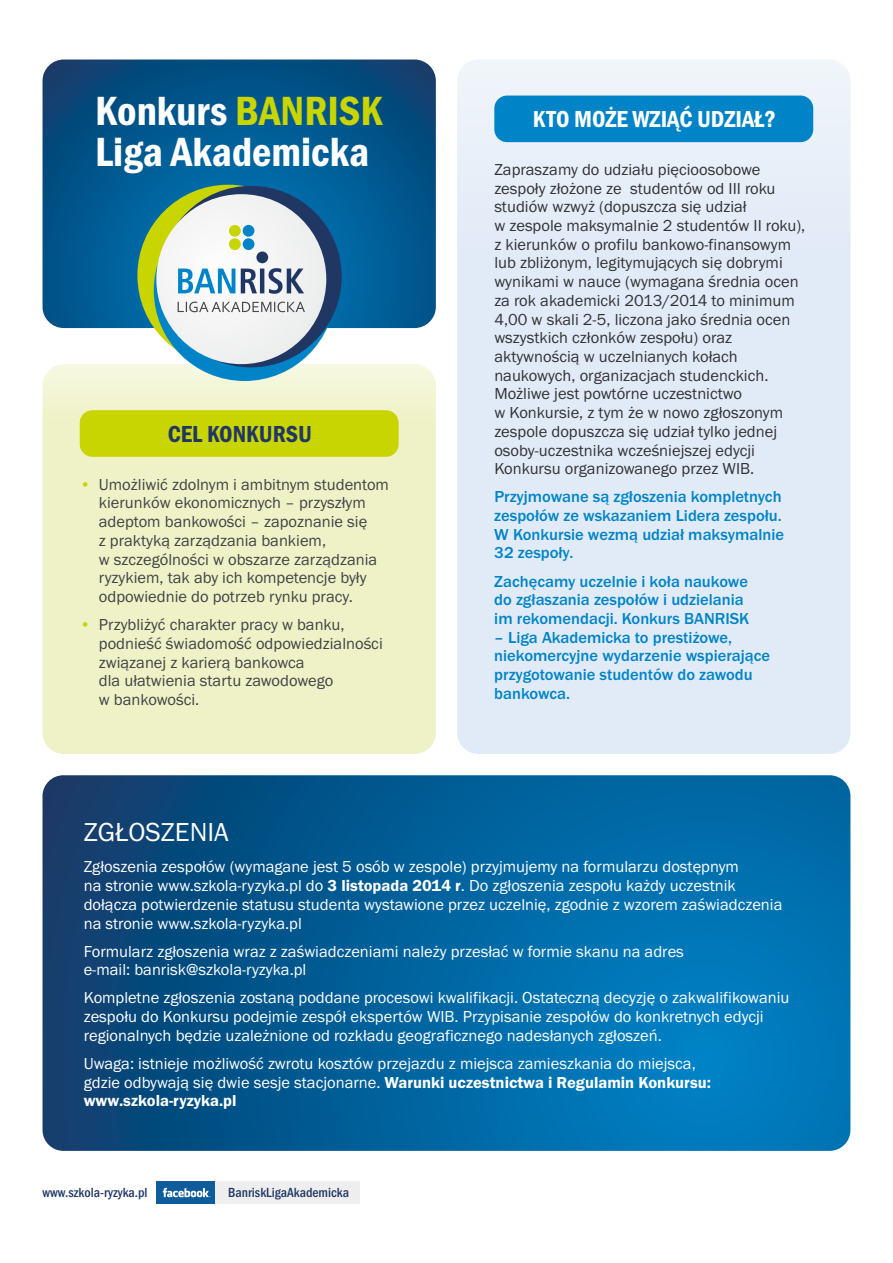
<style>
.page{position:relative;width:893px;height:1263px;background:#fff}
.page>*{position:absolute;margin:0;border:0;box-sizing:border-box;transform-origin:0 0}
.t1{font:600 condensed 42.3px/40.7px "Franklin Gothic";color:#fff}
.t2{font:27px "Franklin Gothic";color:#fff}
.t3{font:600 condensed 24px "Franklin Gothic";color:#fff}
.t4{font:600 condensed 24px "Franklin Gothic";color:#203764}
.t5{font:16.5px/18.8px "Franklin Gothic";color:#fff}
.t6{font:16.5px/18.8px "Franklin Gothic";color:#323235}
.t7{font:16.5px/18.8px "Franklin Gothic";color:#424245}
.t8{font:500 16.5px/18.8px "Franklin Gothic";color:#0084c7}
.t9{font:16.5px "Franklin Gothic";color:#c8d500}
.t10{font:500 condensed 13.65px "Franklin Gothic";color:#203764}
.s1{color:#c8d500}
.s2{font-weight:600}
</style>
<div class="page">
<svg style="left:43px;top:60px;width:393px;height:268px;background:#01568d"></svg>
<div style="left:43px;top:364px;width:393px;height:390px;background:linear-gradient(to bottom,#f1f3ce,#eef1c4);border-radius:21px"></div>
<div style="left:457px;top:60px;width:393px;height:694px;background:#e1ebf7;border-radius:21px"></div>
<div style="left:137px;top:185px;width:182px;height:181px;background:#c8d500;border-radius:50%"></div>
<div style="left:154px;top:199px;width:181px;height:182px;background:#0084c7;border-radius:50%"></div>
<div style="left:160px;top:186px;width:182px;height:181px;background:#203764;border-radius:50%"></div>
<div style="left:156px;top:194px;width:170px;height:170px;background:#f3f3f3;border-radius:50%"></div>
<svg style="left:178px;top:302px;width:127px;height:10px"></svg>
<svg style="left:178px;top:269px;width:57px;height:24px"></svg>
<svg style="left:241px;top:268px;width:63px;height:26px"></svg>
<div style="left:256px;top:251px;width:12px;height:12px;background:#203764;border-radius:50%"></div>
<div style="left:243px;top:225px;width:11px;height:12px;background:#0084c7;border-radius:50%"></div>
<div style="left:229px;top:225px;width:12px;height:12px;background:#c8d500;border-radius:50%"></div>
<div style="left:243px;top:238px;width:11px;height:12px;background:#0084c7;border-radius:50%"></div>
<div style="left:229px;top:238px;width:12px;height:12px;background:#c8d500;border-radius:50%"></div>
<svg style="left:43px;top:775px;width:807px;height:376px;background:#02619a"></svg>
<div style="left:80px;top:410px;width:319px;height:47px;background:#c8d500"></div>
<div style="left:494px;top:96px;width:319px;height:46px;background:#0084c7"></div>
<div style="left:215px;top:1181px;width:144px;height:22px;background:#eee"></div>
<div style="left:156px;top:1181px;width:59px;height:22px;background:#0e5c9c"></div>
<svg style="left:163px;top:1188px;width:47px;height:9px"></svg>
<h1 class="t1" style="left:95px;top:94px;width:289px">Konkurs <span class="s1">BANRISK<br></span>Liga Akademicka</h1>
<h3 class="t4" style="left:168px;top:425px;width:146px">CEL KONKURSU</h3>
<p class="t9" style="left:80px;top:478px;width:13px">•</p>
<p class="t9" style="left:80px;top:618px;width:13px">•</p>
<p class="t7" style="left:99px;top:476px;width:292px">Umożliwić zdolnym i ambitnym studentom kierunków ekonomicznych – przyszłym adeptom bankowości – zapoznanie się<br>z praktyką zarządzania bankiem,<br>w szczególności w obszarze zarządzania ryzykiem, tak aby ich kompetencje były odpowiednie do potrzeb rynku pracy.</p>
<p class="t7" style="left:99px;top:616px;width:285px">Przybliżyć charakter pracy w banku, podnieść świadomość odpowiedzialności związanej z karierą bankowca<br>dla ułatwienia startu zawodowego<br>w bankowości.</p>
<h3 class="t3" style="left:533px;top:110px;width:245px">KTO MOŻE WZIĄĆ UDZIAŁ?</h3>
<p class="t6" style="left:494px;top:161px;width:312px">Zapraszamy do udziału pięcioosobowe zespoły złożone ze studentów od III roku studiów wzwyż (dopuszcza się udział<br>w zespole maksymalnie 2 studentów II roku), z kierunków o profilu bankowo-finansowym lub zbliżonym, legitymujących się dobrymi wynikami w nauce (wymagana średnia ocen za rok akademicki 2013/2014 to minimum 4,00 w skali 2-5, liczona jako średnia ocen wszystkich członków zespołu) oraz aktywnością w uczelnianych kołach naukowych, organizacjach studenckich.<br>Możliwe jest powtórne uczestnictwo<br>w Konkursie, z tym że w nowo zgłoszonym zespole dopuszcza się udział tylko jednej osoby-uczestnika wcześniejszej edycji Konkursu organizowanego przez WIB.</p>
<p class="t8" style="left:494px;top:489px;width:291px">Przyjmowane są zgłoszenia kompletnych zespołów ze wskazaniem Lidera zespołu.<br>W Konkursie wezmą udział maksymalnie<br>32 zespoły.</p>
<p class="t8" style="left:494px;top:573px;width:257px">Zachęcamy uczelnie i koła naukowe do zgłaszania zespołów i udzielania im rekomendacji. Konkurs BANRISK</p>
<p class="t8" style="left:494px;top:629px;width:277px">– Liga Akademicka to prestiżowe, niekomercyjne wydarzenie wspierające przygotowanie studentów do zawodu bankowca.</p>
<h2 class="t2" style="left:84px;top:822px;width:146px">ZGŁOSZENIA</h2>
<p class="t5" style="left:84px;top:859px;width:700px">Zgłoszenia zespołów (wymagane jest 5 osób w zespole) przyjmujemy na formularzu dostępnym<br>na stronie www.szkola-ryzyka.pl do <span class="s2">3 listopada 2014 r</span>. Do zgłoszenia zespołu każdy uczestnik dołącza potwierdzenie statusu studenta wystawione przez uczelnię, zgodnie z wzorem zaświadczenia na stronie www.szkola-ryzyka.pl</p>
<p class="t5" style="left:84px;top:943px;width:602px">Formularz zgłoszenia wraz z zaświadczeniami należy przesłać w formie skanu na adres e-mail: banrisk@szkola-ryzyka.pl</p>
<p class="t5" style="left:84px;top:990px;width:707px">Kompletne zgłoszenia zostaną poddane procesowi kwalifikacji. Ostateczną decyzję o zakwalifikowaniu zespołu do Konkursu podejmie zespół ekspertów WIB. Przypisanie zespołów do konkretnych edycji regionalnych będzie uzależnione od rozkładu geograficznego nadesłanych zgłoszeń.</p>
<p class="t5" style="left:84px;top:1055px;width:629px">Uwaga: istnieje możliwość zwrotu kosztów przejazdu z miejsca zamieszkania do miejsca, gdzie odbywają się dwie sesje stacjonarne. <span class="s2">Warunki uczestnictwa i Regulamin Konkursu: www.szkola-ryzyka.pl</span></p>
<p class="t10" style="left:43px;top:1188px;width:107px">www.szkola-ryzyka.pl</p>
<p class="t10" style="left:228px;top:1187px;width:122px">BanriskLigaAkademicka</p>
</div>
